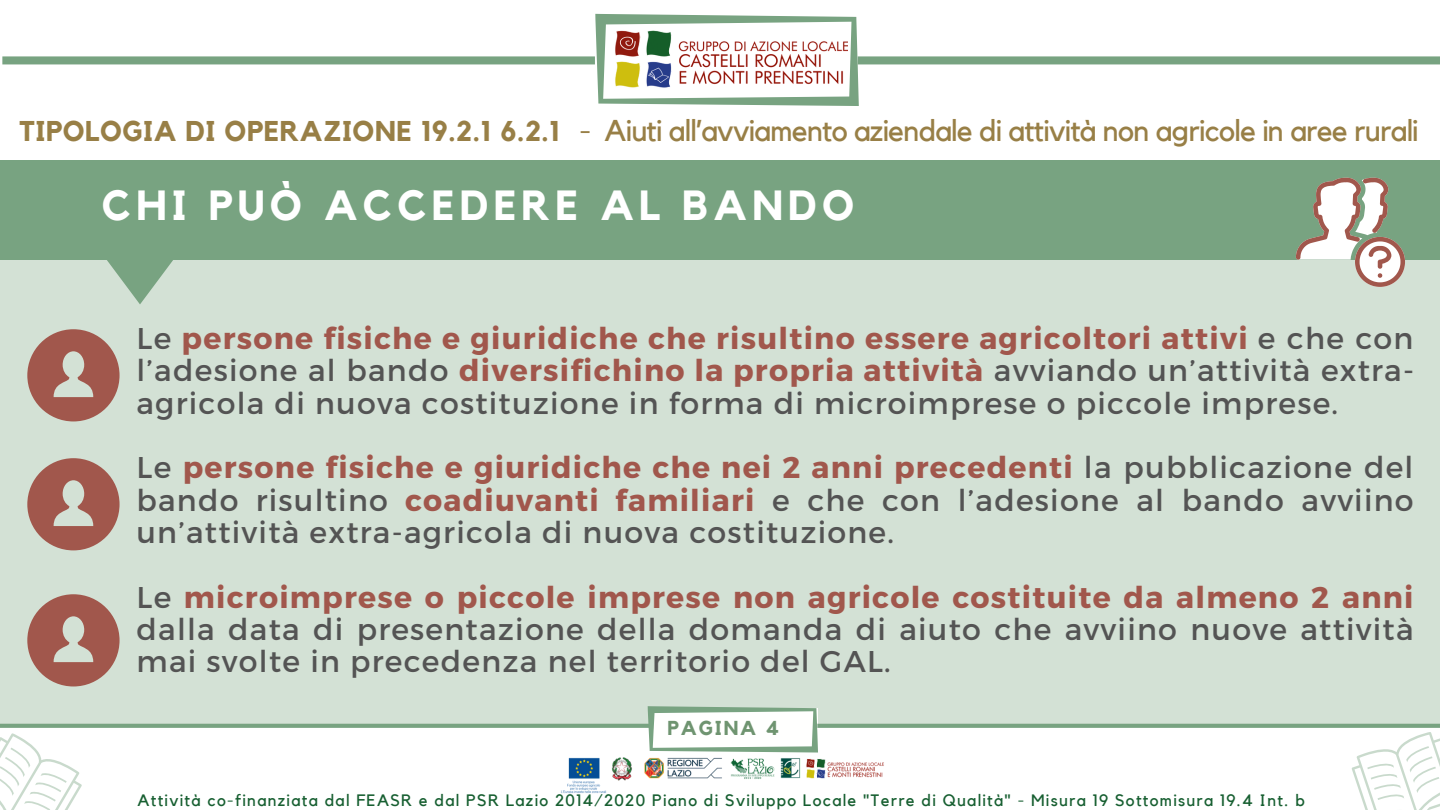
<style>
.page{position:relative;width:1440px;height:810px;background:#fff}
.page>*{position:absolute;margin:0;border:0;box-sizing:border-box;transform-origin:0 0}
.t1{font:700 42px "Kollektif";letter-spacing:.125em;color:#fff}
.t2{font:30px/32.4px "Montserrat";letter-spacing:.04em;color:#545454;text-align:justify}
.t3{font:30px "Kollektif";letter-spacing:-.025em;color:#987f46}
.t4{font:700 28.5px "Kollektif";letter-spacing:.02em;color:#987f46}
.t5{font:700 20.1px "Kollektif";letter-spacing:.09em;color:#6f9470}
.t6{font:16.5px "Kollektif";letter-spacing:.08em;color:#175f31}
.s1{font-weight:700;color:#a1574c}
</style>
<div class="page">
<div style="left:0;top:250px;width:1440px;height:476px;background:#d3e1d5"></div>
<svg style="left:2px;top:14px;width:1438px;height:92px"></svg>
<svg style="left:87px;top:259px;width:106px;height:45px"></svg>
<div style="left:0;top:160px;width:1440px;height:99px;background:#78a381"></div>
<svg style="left:0;top:706px;width:1440px;height:104px"></svg>
<svg style="left:1296px;top:178px;width:109px;height:109px"></svg>
<svg style="left:27px;top:329px;width:93px;height:92px"></svg>
<svg style="left:27px;top:458px;width:93px;height:92px"></svg>
<svg style="left:27px;top:594px;width:93px;height:92px"></svg>
<p class="t4" style="left:19px;top:118px;width:542px">TIPOLOGIA DI OPERAZIONE 19.2.1 6.2.1</p>
<p class="t3" style="left:580px;top:117px;width:841px">- Aiuti all’avviamento aziendale di attività non agricole in aree rurali</p>
<p class="t1" style="left:102px;top:186px;width:754px">CHI PUÒ ACCEDERE AL BANDO</p>
<p class="t2" style="left:136px;top:321px;width:1279px">Le <span class="s1">persone fisiche e giuridiche che risultino essere agricoltori attivi</span> e che con l’adesione al bando <span class="s1">diversifichino la propria attività</span> avviando un’attività extra&shy;agricola di nuova costituzione in forma di microimprese o piccole imprese.</p>
<p class="t2" style="left:136px;top:450px;width:1279px">Le <span class="s1">persone fisiche e giuridiche che nei 2 anni precedenti</span> la pubblicazione del bando risultino <span class="s1">coadiuvanti familiari</span> e che con l’adesione al bando avviino un’attività extra-agricola di nuova costituzione.</p>
<p class="t2" style="left:136px;top:579px;width:1279px">Le <span class="s1">microimprese o piccole imprese non agricole costituite da almeno 2 anni </span>dalla data di presentazione della domanda di aiuto che avviino nuove attività mai svolte in precedenza nel territorio del GAL.</p>
<p class="t5" style="left:668px;top:719px;width:113px">PAGINA 4</p>
<p class="t6" style="left:137px;top:793px;width:1169px">Attività co-finanziata dal FEASR e dal PSR Lazio 2014/2020 Piano di Sviluppo Locale "Terre di Qualità" - Misura 19 Sottomisura 19.4 Int. b</p>
</div>
